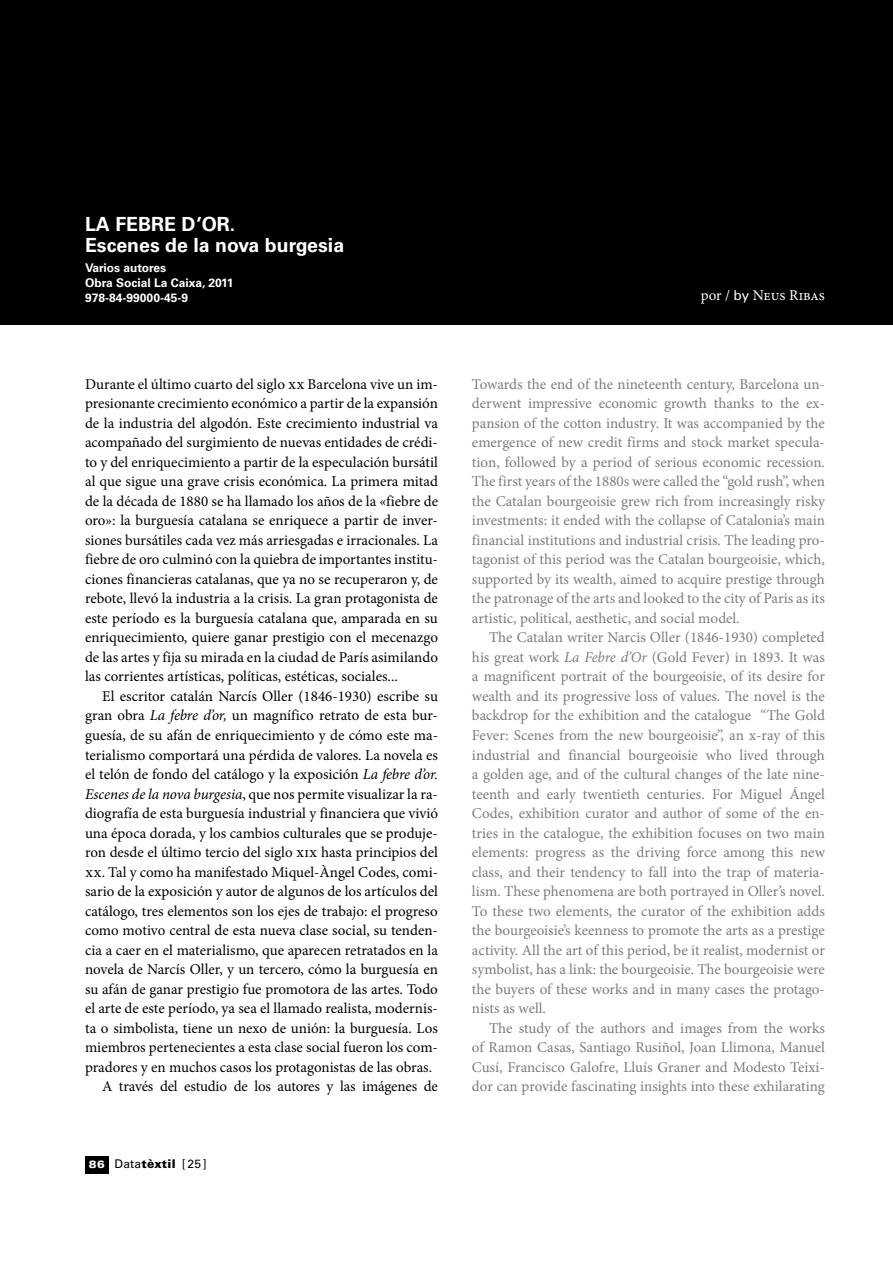
<style>
.page{position:relative;width:893px;height:1263px;background:#fff}
.page>*{position:absolute;margin:0;border:0;box-sizing:border-box;transform-origin:0 0}
.t1{font:700 19.5px/21px "Univers LT Std";color:#fff}
.t2{font:15px/19.5px "Minion Pro";color:#000;text-align:justify}
.t3{font:15px/19.5px "Minion Pro";color:#7b7c7e;text-align:justify}
.t4{font:15px "Minion Pro";color:#fff}
.t5{font:700 12px/15px "Univers LT Std";color:#fff}
.t6{font:12px "Univers LT Std";letter-spacing:.02em;color:#000}
.s1{font-style:italic}
.s2{font-weight:900;font-stretch:expanded;font-size:10.5px;color:#fff}
.s3{font-weight:900}
.s4{font-family:"Univers LT Std";font-size:13.5px}
</style>
<div class="page">
<div style="left:85px;top:1157px;width:24px;height:17px;background:#000"></div>
<div style="left:0;top:0;width:893px;height:324px;background:#000"></div>
<h1 class="t1" style="left:85px;top:214px;width:261px;text-indent:96px">d’or.<br>Escenes de la nova burgesia</h1>
<p class="t5" style="left:85px;top:260px;width:150px">Varios autores<br>Obra Social La Caixa, 2011<br>978-84-99000-45-9</p>
<h1 class="t1" style="left:85px;top:214px;width:55px">La febre</h1>
<p class="t2" style="left:85px;top:374px;width:354px">Durante el último cuarto del siglo xx Barcelona vive un im&shy;presionante crecimiento económico a partir de la expansión de la industria del algodón. Este crecimiento industrial va acompañado del surgimiento de nuevas entidades de crédi&shy;to y del enriquecimiento a partir de la especulación bursátil al que sigue una grave crisis económica. La primera mitad de la década de 1880 se ha llamado los años de la «fiebre de oro»: la burguesía catalana se enriquece a partir de inver&shy;siones bursátiles cada vez más arriesgadas e irracionales. La fiebre de oro culminó con la quiebra de importantes institu&shy;ciones financieras catalanas, que ya no se recuperaron y, de rebote, llevó la industria a la crisis. La gran protagonista de este período es la burguesía catalana que, amparada en su enriquecimiento, quiere ganar prestigio con el mecenazgo de las artes y fija su mirada en la ciudad de París asimilando las corrientes artísticas, políticas, estéticas, sociales...</p>
<p class="t2" style="left:102px;top:686px;width:337px">El escritor catalán Narcís Oller (1846-1930) escribe su</p>
<p class="t2" style="left:85px;top:706px;width:354px">gran obra <span class="s1">La febre d’or,</span> un magnífico retrato de esta bur-</p>
<p class="t2" style="left:85px;top:725px;width:354px">guesía, de su afán de enriquecimiento y de cómo este ma-</p>
<p class="t2" style="left:85px;top:745px;width:354px">terialismo comportará una pérdida de valores. La novela es</p>
<p class="t2" style="left:85px;top:764px;width:354px">el telón de fondo del catálogo y la exposición <span class="s1">La febre d’or.</span></p>
<p class="t2" style="left:85px;top:784px;width:354px"><span class="s1">Escenes de la nova burgesia</span>, que nos permite visualizar la ra-</p>
<p class="t2" style="left:85px;top:803px;width:354px">diografía de esta burguesía industrial y financiera que vivió</p>
<p class="t2" style="left:85px;top:823px;width:354px">una época dorada, y los cambios culturales que se produje-</p>
<p class="t2" style="left:85px;top:842px;width:354px">ron desde el último tercio del siglo xix hasta principios del</p>
<p class="t2" style="left:85px;top:862px;width:354px">xx. Tal y como ha manifestado Miquel-Àngel Codes, comi-</p>
<p class="t2" style="left:85px;top:881px;width:354px">sario de la exposición y autor de algunos de los artículos del</p>
<p class="t2" style="left:85px;top:901px;width:354px">catálogo, tres elementos son los ejes de trabajo: el progreso</p>
<p class="t2" style="left:85px;top:920px;width:354px">como motivo central de esta nueva clase social, su tenden-</p>
<p class="t2" style="left:85px;top:940px;width:354px">cia a caer en el materialismo, que aparecen retratados en la</p>
<p class="t2" style="left:85px;top:959px;width:354px">novela de Narcís Oller, y un tercero, cómo la burguesía en</p>
<p class="t2" style="left:85px;top:979px;width:354px">su afán de ganar prestigio fue promotora de las artes. Todo</p>
<p class="t2" style="left:85px;top:998px;width:354px">el arte de este período, ya sea el llamado realista, modernis-</p>
<p class="t2" style="left:85px;top:1018px;width:354px">ta o simbolista, tiene un nexo de unión: la burguesía. Los</p>
<p class="t2" style="left:85px;top:1037px;width:354px">miembros pertenecientes a esta clase social fueron los com-</p>
<p class="t2" style="left:85px;top:1057px;width:349px">pradores y en muchos casos los protagonistas de las obras.</p>
<p class="t2" style="left:102px;top:1076px;width:337px">A través del estudio de los autores y las imágenes de</p>
<p class="t6" style="left:89px;top:1157px;width:119px"><span class="s2">86</span> Data<span class="s3">tèxtil</span> [25 ]</p>
<p class="t4" style="left:701px;top:285px;width:126px">por / <span class="s4">by</span> Neus Ribas</p>
<p class="t3" style="left:472px;top:374px;width:354px">Towards the end of the nineteenth century, Barcelona un&shy;derwent impressive economic growth thanks to the ex&shy;pansion of the cotton industry. It was accompanied by the emergence of new credit firms and stock market specula&shy;tion, followed by a period of serious economic recession.<br>The first years of the 1880s were called the “gold rush”, when the Catalan bourgeoisie grew rich from increasingly risky investments: it ended with the collapse of Catalonia’s main financial institutions and industrial crisis. The leading pro&shy;tagonist of this period was the Catalan bourgeoisie, which, supported by its wealth, aimed to acquire prestige through the patronage of the arts and looked to the city of Paris as its artistic, political, aesthetic, and social model.</p>
<p class="t3" style="left:472px;top:628px;width:354px;text-indent:17px">The Catalan writer Narcis Oller (1846-1930) completed his great work <span class="s1">La Febre d’Or</span> (Gold Fever) in 1893. It was a magnificent portrait of the bourgeoisie, of its desire for wealth and its progressive loss of values. The novel is the backdrop for the exhibition and the catalogue “The Gold Fever: Scenes from the new bourgeoisie”, an x-ray of this industrial and financial bourgeoisie who lived through a golden age, and of the cultural changes of the late nine&shy;teenth and early twentieth centuries. For Miguel Ángel Codes, exhibition curator and author of some of the en&shy;tries in the catalogue, the exhibition focuses on two main elements: progress as the driving force among this new class, and their tendency to fall into the trap of materia&shy;lism. These phenomena are both portrayed in Oller’s novel.<br>To these two elements, the curator of the exhibition adds the bourgeoisie’s keenness to promote the arts as a prestige activity. All the art of this period, be it realist, modernist or symbolist, has a link: the bourgeoisie. The bourgeoisie were the buyers of these works and in many cases the protago&shy;nists as well.</p>
<p class="t3" style="left:472px;top:1018px;width:354px;text-indent:17px">The study of the authors and images from the works of Ramon Casas, Santiago Rusiñol, Joan Llimona, Manuel Cusí, Francisco Galofre, Lluís Graner and Modesto Teixi&shy;dor can provide fascinating insights into these exhilarating</p>
</div>
